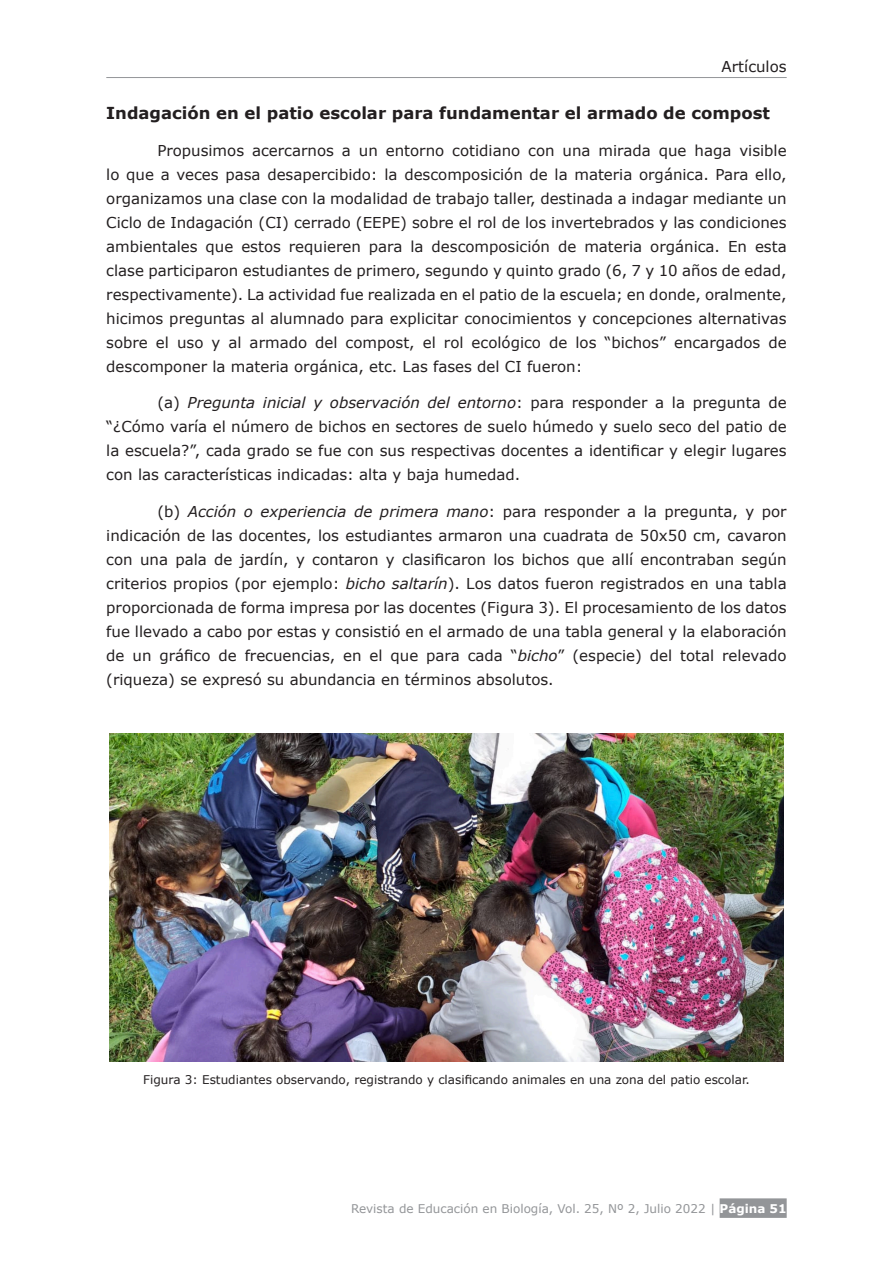
<style>
.page{position:relative;width:893px;height:1263px;background:#fff}
.page>*{position:absolute;margin:0;border:0;box-sizing:border-box;transform-origin:0 0}
.Titulo{font:700 16.5px "Verdana";color:#231f20}
.Base{font:15px/24px "Verdana";color:#231f20;text-align:justify}
.Notas_al_pie{font:12px "Verdana";color:#231f20}
.t1{font:12px "Verdana";color:#939598}
.s1{font-style:italic}
.s2{font-weight:700;color:#fff}
</style>
<div class="page">
<div style="left:720px;top:1198px;width:67px;height:20px;background:#939598"></div>
<hr style="left:106px;top:77px;width:681px;height:1px;background:#939598">
<img style="left:109px;top:733px;width:674px;height:328px">
<p class="Base" style="left:722px;top:55px;width:67px">Artículos</p>
<p class="Titulo" style="left:106px;top:102px;width:665px">Indagación en el patio escolar para fundamentar el armado de compost</p>
<p class="Base" style="left:106px;top:138px;width:682px;text-indent:51px">Propusimos acercarnos a un entorno cotidiano con una mirada que haga visible lo que a veces pasa desapercibido: la descomposición de la materia orgánica. Para ello, organizamos una clase con la modalidad de trabajo taller, destinada a indagar mediante un Ciclo de Indagación (CI) cerrado (EEPE) sobre el rol de los invertebrados y las condiciones ambientales que estos requieren para la descomposición de materia orgánica. En esta clase participaron estudiantes de primero, segundo y quinto grado (6, 7 y 10 años de edad, respectivamente). La actividad fue realizada en el patio de la escuela; en donde, oralmente, hicimos preguntas al alumnado para explicitar conocimientos y concepciones alternativas sobre el uso y al armado del compost, el rol ecológico de los “bichos” encargados de descomponer la materia orgánica, etc. Las fases del CI fueron:</p>
<p class="Base" style="left:106px;top:391px;width:682px;text-indent:51px">(a) <span class="s1">Pregunta inicial y observación del entorno</span>: para responder a la pregunta de “¿Cómo varía el número de bichos en sectores de suelo húmedo y suelo seco del patio de la escuela?”, cada grado se fue con sus respectivas docentes a identificar y elegir lugares con las características indicadas: alta y baja humedad.</p>
<p class="Base" style="left:106px;top:500px;width:682px;text-indent:51px">(b) <span class="s1">Acción o experiencia de primera mano</span>: para responder a la pregunta, y por indicación de las docentes, los estudiantes armaron una cuadrata de 50x50 cm, cavaron con una pala de jardín, y contaron y clasificaron los bichos que allí encontraban según criterios propios (por ejemplo: <span class="s1">bicho saltarín</span>). Los datos fueron registrados en una tabla proporcionada de forma impresa por las docentes (Figura 3). El procesamiento de los datos fue llevado a cabo por estas y consistió en el armado de una tabla general y la elaboración de un gráfico de frecuencias, en el que para cada “<span class="s1">bicho</span>” (especie) del total relevado (riqueza) se expresó su abundancia en términos absolutos.</p>
<p class="Notas_al_pie" style="left:143px;top:1072px;width:608px">Figura 3: Estudiantes observando, registrando y clasificando animales en una zona del patio escolar.</p>
<p class="t1" style="left:351px;top:1200px;width:437px">Revista de Educación en Biología, Vol. 25, Nº 2, Julio 2022 | <span class="s2">Página 51</span></p>
</div>
